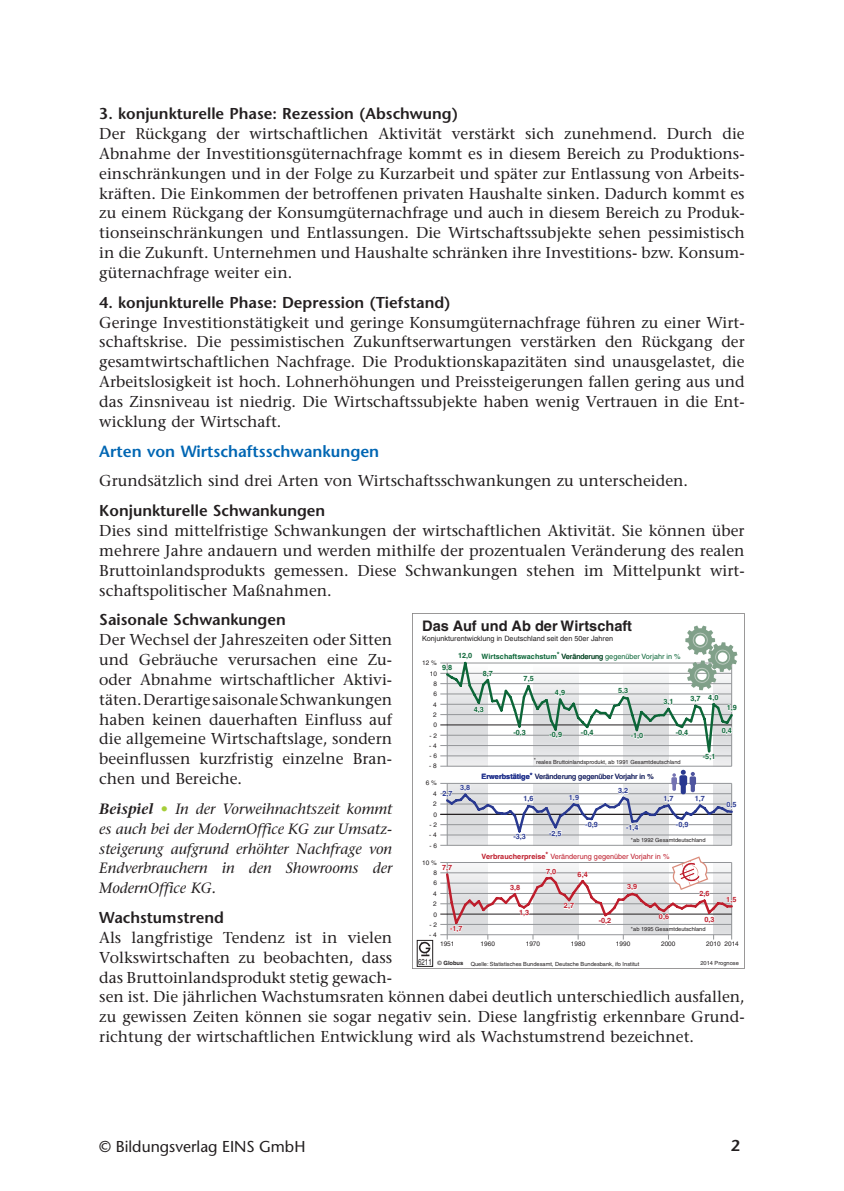
<style>
.page{position:relative;width:844px;height:1191px;background:#fff}
.page>*{position:absolute;margin:0;border:0;box-sizing:border-box;transform-origin:0 0}
.t1{font:600 16.1px "Stone Sans Std";color:#0166b3}
.t2{font:500 15.75px/19.8px "Stone Serif Std";color:#231f20;text-align:justify}
.t3{font:600 15.75px "Stone Sans Std";color:#231f20}
.t4{font:500 15.75px "Stone Sans Std";color:#231f20}
.t5{font:italic 500 14.88px/19.8px "Stone Serif Std";color:#231f20;text-align:justify}
.t6{font:700 14.53px "Helvetica LT";color:#231f20}
.t7{font:700 7.35px "Helvetica LT";color:#0c6638}
.t8{font:7.35px "Helvetica LT";color:#231f20}
.t9{font:7.35px "Helvetica LT";color:#0c6638}
.t10{font:7.35px "Helvetica LT";color:#be1d2c}
.t11{font:7.35px "Helvetica LT";color:#283890}
.t12{font:700 7.35px "Helvetica LT";color:#283890}
.t13{font:700 7.35px "Helvetica LT";color:#be1d2c}
.t14{font:6.48px/10.3px "Helvetica LT";color:#231f20;text-align:justify}
.t15{font:700 5.77px "Helvetica LT";color:#231f20}
.t16{font:5.6px "Helvetica LT";color:#231f20}
.s1{font-weight:600}
.s2{color:#a6ce39}
.s3{font-weight:700}
.s4{color:#231f20}
.s5{font-weight:400;font-size:8.75px}
.s6{font-weight:400}
</style>
<div class="page">
<svg style="left:412px;top:613px;width:332px;height:355px"></svg>
<svg style="left:441px;top:625px;width:296px;height:136px"></svg>
<div style="left:417px;top:940px;width:16px;height:26px;border:1px solid #231f20"></div>
<svg style="left:419px;top:941px;width:11px;height:15px"></svg>
<svg style="left:441px;top:850px;width:295px;height:89px"></svg>
<svg style="left:441px;top:770px;width:296px;height:71px"></svg>
<p class="t3" style="left:99px;top:104px;width:360px">3. konjunkturelle Phase: Rezession (Abschwung)</p>
<p class="t2" style="left:99px;top:124px;width:646px">Der Rückgang der wirtschaftlichen Aktivität verstärkt sich zunehmend. Durch die Abnahme der Investitionsgüternachfrage kommt es in diesem Bereich zu Produktions&shy;einschränkungen und in der Folge zu Kurzarbeit und später zur Entlassung von Arbeits&shy;kräften. Die Einkommen der betroffenen privaten Haushalte sinken. Dadurch kommt es zu einem Rückgang der Konsumgüternachfrage und auch in diesem Bereich zu Produk&shy;tionseinschränkungen und Entlassungen. Die Wirtschaftssubjekte sehen pessimistisch in die Zukunft. Unternehmen und Haushalte schränken ihre Investitions- bzw. Konsum&shy;güternachfrage weiter ein.</p>
<p class="t3" style="left:99px;top:293px;width:353px">4. konjunkturelle Phase: Depression (Tiefstand)</p>
<p class="t2" style="left:99px;top:312px;width:646px">Geringe Investitionstätigkeit und geringe Konsumgüternachfrage führen zu einer Wirt&shy;schaftskrise. Die pessimistischen Zukunftserwartungen verstärken den Rückgang der gesamtwirtschaftlichen Nachfrage. Die Produktionskapazitäten sind unausgelastet, die Arbeitslosigkeit ist hoch. Lohnerhöhungen und Preissteigerungen fallen gering aus und das Zinsniveau ist niedrig. Die Wirtschaftssubjekte haben wenig Vertrauen in die Ent&shy;wicklung der Wirtschaft.</p>
<p class="t1" style="left:99px;top:441px;width:281px">Arten von Wirtschaftsschwankungen</p>
<p class="t2" style="left:99px;top:471px;width:590px">Grundsätzlich sind drei Arten von Wirtschaftsschwankungen zu unterscheiden.</p>
<p class="t3" style="left:99px;top:501px;width:227px">Konjunkturelle Schwankungen</p>
<p class="t2" style="left:99px;top:520px;width:646px">Dies sind mittelfristige Schwankungen der wirtschaftlichen Aktivität. Sie können über mehrere Jahre andauern und werden mithilfe der prozentualen Veränderung des realen Bruttoinlandsprodukts gemessen. Diese Schwankungen stehen im Mittelpunkt wirt&shy;schaftspolitischer Maßnahmen.</p>
<p class="t3" style="left:99px;top:610px;width:188px">Saisonale Schwankungen</p>
<p class="t2" style="left:99px;top:630px;width:294px">Der Wechsel der Jahreszeiten oder Sitten und Gebräuche verursachen eine Zu&shy;oder Abnahme wirtschaftlicher Aktivi&shy;täten. Derartige saisonale Schwankungen haben keinen dauerhaften Einfluss auf die allgemeine Wirtschaftslage, sondern beeinflussen kurzfristig einzelne Bran&shy;chen und Bereiche.</p>
<p class="t5" style="left:99px;top:799px;width:294px"><span class="s1">Beispiel</span> <span class="s2">•</span> In der Vorweihnachtszeit kommt es auch bei der ModernOffice KG zur Umsatz&shy;steigerung aufgrund erhöhter Nachfrage von Endverbrauchern in den Showrooms der ModernOffice KG.</p>
<p class="t3" style="left:99px;top:908px;width:126px">Wachstumstrend</p>
<p class="t2" style="left:99px;top:927px;width:646px;text-align:left">Als langfristige Tendenz ist in vielen<br>Volkswirtschaften zu beobachten, dass<br>das Bruttoinlandsprodukt stetig gewach-<br>sen ist. Die jährlichen Wachstumsraten können dabei deutlich unterschiedlich ausfallen, zu gewissen Zeiten können sie sogar negativ sein. Diese langfristig erkennbare Grund&shy;richtung der wirtschaftlichen Entwicklung wird als Wachstumstrend bezeichnet.</p>
<p class="t6" style="left:422px;top:617px;width:211px">Das Auf und Ab der Wirtschaft</p>
<p class="t14" style="left:422px;top:658px;width:16px;text-align:right">12 %<br>10<br>8<br>6</p>
<p class="t14" style="left:433px;top:699px;width:5px">4<br>2<br>0</p>
<p class="t14" style="left:429px;top:751px;width:9px">- 6</p>
<p class="t14" style="left:429px;top:761px;width:9px">- 8</p>
<p class="t8" style="left:422px;top:634px;width:192px">Konjunkturentwicklung in Deutschland seit den 50er Jahren</p>
<p class="t9" style="left:481px;top:652px;width:200px"><span class="s3">Wirtschaftswachstum</span><sup>*</sup> Veränderung gegenüber Vorjahr in %</p>
<p class="t7" style="left:458px;top:651px;width:16px">12,0</p>
<p class="t7" style="left:442px;top:663px;width:12px">9,8</p>
<p class="t7" style="left:482px;top:668px;width:12px">8,7</p>
<p class="t7" style="left:523px;top:674px;width:12px">7,5</p>
<p class="t7" style="left:618px;top:686px;width:12px">5,3</p>
<p class="t7" style="left:555px;top:688px;width:12px">4,9</p>
<p class="t7" style="left:663px;top:697px;width:12px">3,1</p>
<p class="t7" style="left:690px;top:693px;width:29px">3,7 4,0</p>
<p class="t7" style="left:726px;top:703px;width:12px">1,9</p>
<p class="t7" style="left:473px;top:705px;width:12px">4,3</p>
<p class="t7" style="left:513px;top:727px;width:14px">-0,3</p>
<p class="t7" style="left:580px;top:728px;width:14px">-0,4</p>
<p class="t7" style="left:675px;top:728px;width:14px">-0,4</p>
<p class="t7" style="left:721px;top:726px;width:12px">0,4</p>
<p class="t7" style="left:702px;top:752px;width:14px">-5,1</p>
<p class="t7" style="left:549px;top:730px;width:14px">-0,9</p>
<p class="t7" style="left:630px;top:731px;width:14px">-1,0</p>
<p class="t14" style="left:429px;top:730px;width:9px">- 2</p>
<p class="t14" style="left:429px;top:740px;width:9px">- 4</p>
<p class="t16" style="left:533px;top:758px;width:148px">*reales Bruttoinlandsprodukt, ab 1991 Gesamtdeutschland</p>
<p class="t11" style="left:481px;top:772px;width:174px"><span class="s3">Erwerbstätige</span><sup>*</sup> <span class="s4">Veränder</span>ung gegenüber <span class="s4">V</span>orjahr in %</p>
<p class="t14" style="left:425px;top:777px;width:13px;line-height:11px;text-align:right">6 %<br>4</p>
<p class="t14" style="left:433px;top:798px;width:5px">2<br>0</p>
<p class="t14" style="left:429px;top:840px;width:9px">- 6</p>
<p class="t12" style="left:460px;top:783px;width:12px">3,8</p>
<p class="t12" style="left:618px;top:786px;width:12px">3,2</p>
<p class="t12" style="left:442px;top:788px;width:12px">2,7</p>
<p class="t12" style="left:523px;top:794px;width:12px">1,6</p>
<p class="t12" style="left:568px;top:793px;width:12px">1,9</p>
<p class="t12" style="left:663px;top:794px;width:12px">1,7</p>
<p class="t12" style="left:694px;top:794px;width:12px">1,7</p>
<p class="t12" style="left:726px;top:800px;width:12px">0,5</p>
<p class="t12" style="left:585px;top:820px;width:14px">-0,9</p>
<p class="t12" style="left:675px;top:820px;width:14px">-0,9</p>
<p class="t12" style="left:626px;top:822px;width:14px">-1,4</p>
<p class="t14" style="left:429px;top:819px;width:9px">- 2</p>
<p class="t14" style="left:429px;top:829px;width:9px">- 4</p>
<p class="t12" style="left:549px;top:828px;width:14px">-2,5</p>
<p class="t12" style="left:513px;top:832px;width:14px">-3,3</p>
<p class="t16" style="left:630px;top:836px;width:76px">*ab 1992 Gesamtdeutschland</p>
<p class="t10" style="left:481px;top:851px;width:189px"><span class="s3">Verbraucherpreise</span><sup>*</sup> Veränderung gegenüber Vorjahr in %</p>
<p class="t14" style="left:433px;top:857px;width:5px;text-indent:-11px">10 % 8<br>6</p>
<p class="t14" style="left:433px;top:888px;width:5px">4<br>2<br>0</p>
<p class="t14" style="left:429px;top:919px;width:9px">- 2</p>
<p class="t14" style="left:429px;top:929px;width:9px">- 4</p>
<p class="t13" style="left:442px;top:862px;width:12px">7,7</p>
<p class="t13" style="left:546px;top:866px;width:12px">7,0</p>
<p class="t13" style="left:577px;top:870px;width:12px">6,4</p>
<p class="t13" style="left:627px;top:882px;width:12px">3,9</p>
<p class="t13" style="left:510px;top:883px;width:12px">3,8</p>
<p class="t13" style="left:519px;top:907px;width:12px">1,3</p>
<p class="t13" style="left:699px;top:889px;width:12px">2,6</p>
<p class="t13" style="left:726px;top:894px;width:12px">1,5</p>
<p class="t13" style="left:564px;top:901px;width:12px">2,7</p>
<p class="t13" style="left:658px;top:912px;width:12px">0,6</p>
<p class="t13" style="left:704px;top:914px;width:12px">0,3</p>
<p class="t13" style="left:598px;top:916px;width:14px">-0,2</p>
<p class="t13" style="left:450px;top:924px;width:14px">-1,7</p>
<p class="t16" style="left:630px;top:926px;width:76px">*ab 1995 Gesamtdeutschland</p>
<p class="t14" style="left:440px;top:938px;width:16px">1951</p>
<p class="t14" style="left:480px;top:938px;width:16px">1960</p>
<p class="t14" style="left:525px;top:938px;width:16px">1970</p>
<p class="t14" style="left:570px;top:938px;width:16px">1980</p>
<p class="t14" style="left:615px;top:938px;width:16px">1990</p>
<p class="t14" style="left:661px;top:938px;width:16px">2000</p>
<p class="t14" style="left:706px;top:938px;width:34px">2010 2014</p>
<p class="t15" style="left:418px;top:959px;width:47px"><span class="s5">6211</span> <span class="s6">©</span> Globus</p>
<p class="t16" style="left:700px;top:960px;width:40px">2014 Prognose</p>
<p class="t16" style="left:470px;top:960px;width:170px">Quelle: Statistisches Bundesamt, Deutsche Bundesbank, ifo Institut</p>
<p class="t4" style="left:99px;top:1136px;width:207px">© Bildungsverlag EINS GmbH</p>
<p class="t3" style="left:730px;top:1135px;width:11px">2</p>
</div>
